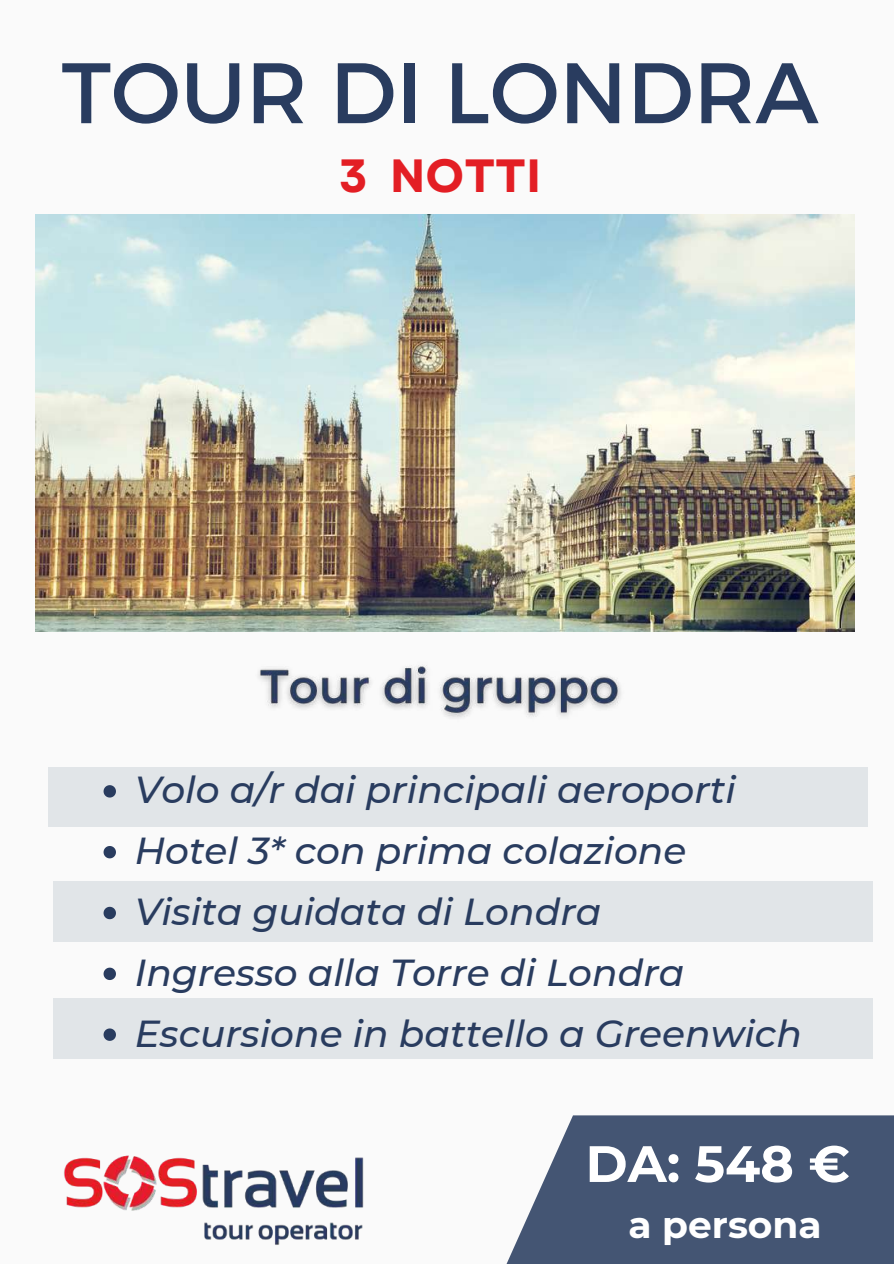
<style>
.page{position:relative;width:894px;height:1264px;background:#fff}
.page>*{position:absolute;margin:0;border:0;box-sizing:border-box;transform-origin:0 0}
.t1{font:85.5px "Montserrat";color:#293c5f}
.t2{font:700 51px "Montserrat";color:#fff}
.t3{font:700 46.5px "Garet";color:#e31e24}
.t4{font:italic 500 37.5px/60.8px "Montserrat";color:#293c5f}
.t5{font:700 37.5px "Montserrat";color:#fff}
</style>
<div class="page">
<div style="left:0;top:0;width:893px;height:1263px;background:#fafafa"></div>
<div style="left:49px;top:767px;width:818px;height:60px;background:#e1e5e8"></div>
<div style="left:54px;top:880px;width:818px;height:61px;background:#e1e5e8"></div>
<svg style="left:507px;top:1115px;width:386px;height:148px;background:#54637f"></svg>
<img style="left:64px;top:1155px;width:300px;height:90px">
<img style="left:36px;top:215px;width:818px;height:416px">
<div style="left:54px;top:998px;width:818px;height:60px;background:#e1e5e8"></div>
<svg style="left:103px;top:785px;width:13px;height:12px"></svg>
<svg style="left:103px;top:846px;width:13px;height:12px"></svg>
<svg style="left:103px;top:906px;width:13px;height:13px"></svg>
<svg style="left:103px;top:967px;width:13px;height:13px"></svg>
<svg style="left:103px;top:1028px;width:13px;height:12px"></svg>
<img style="left:258px;top:665px;width:363px;height:53px">
<h1 class="t1" style="left:61px;top:37px;width:758px">TOUR DI LONDRA</h1>
<p class="t3" style="left:339px;top:143px;width:204px">3 NOTTI</p>
<p class="t4" style="left:135px;top:759px;width:668px">Volo a/r dai principali aeroporti<br>Hotel 3* con prima colazione<br>Visita guidata di Londra<br>Ingresso alla Torre di Londra<br>Escursione in battello a Greenwich</p>
<h2 class="t2" style="left:585px;top:1132px;width:266px">DA: 548 €</h2>
<p class="t5" style="left:628px;top:1201px;width:195px">a persona</p>
</div>
